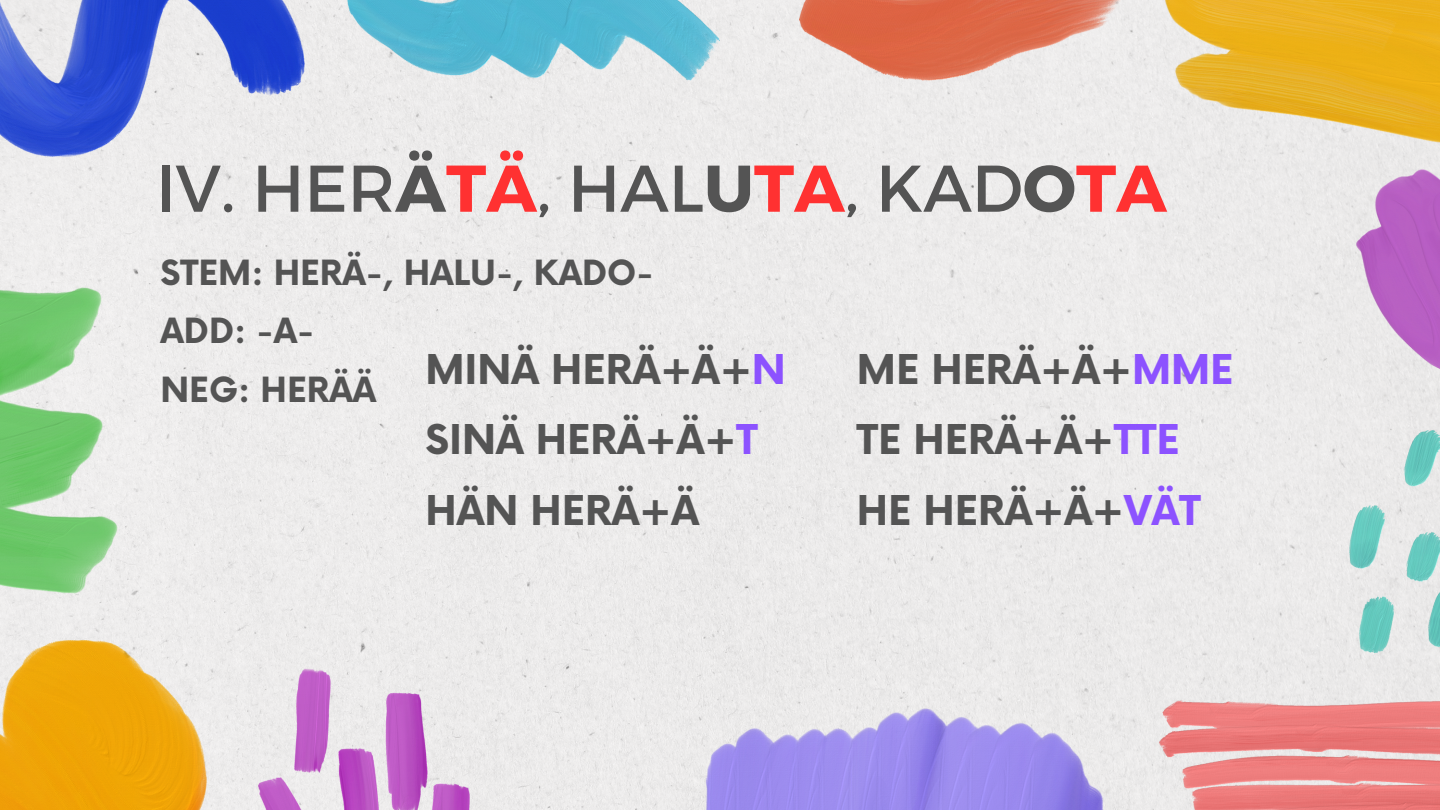
<style>
.page{position:relative;width:1440px;height:810px;background:#ecebea}
.page>*{position:absolute;margin:0;border:0;box-sizing:border-box;transform-origin:0 0}
.t1{font:65.9px "Montserrat";color:#545454}
.t2{font:700 40px/70.5px "Now";color:#545454}
.t3{font:700 33.9px/58.4px "Now";color:#545454}
.s1{font-weight:700}
.s2{font-weight:700;color:#ff3131}
.s3{color:#8c52ff}
</style>
<div class="page">
<img style="left:348px;top:0;width:372px;height:81px">
<img style="left:0;top:0;width:304px;height:156px">
<img style="left:1160px;top:697px;width:280px;height:113px">
<img style="left:0;top:641px;width:206px;height:169px">
<img style="left:1165px;top:0;width:275px;height:147px">
<img style="left:706px;top:709px;width:397px;height:101px">
<img style="left:1350px;top:431px;width:90px;height:222px">
<img style="left:0;top:269px;width:117px;height:324px">
<img style="left:258px;top:669px;width:211px;height:141px">
<img style="left:799px;top:0;width:337px;height:81px">
<img style="left:1357px;top:170px;width:83px;height:212px">
<h1 class="t1" style="left:156px;top:145px;width:1013px">IV. HER<span class="s1">Ä</span><span class="s2">TÄ</span>, HAL<span class="s1">U</span><span class="s2">TA</span>, KAD<span class="s1">O</span><span class="s2">TA</span></h1>
<p class="t3" style="left:160px;top:245px;width:495px">STEM: HERÄ-, HALU-, KADO-<br>ADD: -A-</p>
<p class="t2" style="left:425px;top:336px;width:362px;text-indent:-265px"><sub>NEG:</sub> <sub>HERÄÄ</sub> MINÄ HERÄ+Ä+<span class="s3">N<br></span>SINÄ HERÄ+Ä+<span class="s3">T<br></span>HÄN HERÄ+Ä</p>
<p class="t2" style="left:857px;top:336px;width:378px">ME HERÄ+Ä+<span class="s3">MME<br></span>TE HERÄ+Ä+<span class="s3">TTE<br></span>HE HERÄ+Ä+<span class="s3">VÄT</span></p>
</div>
